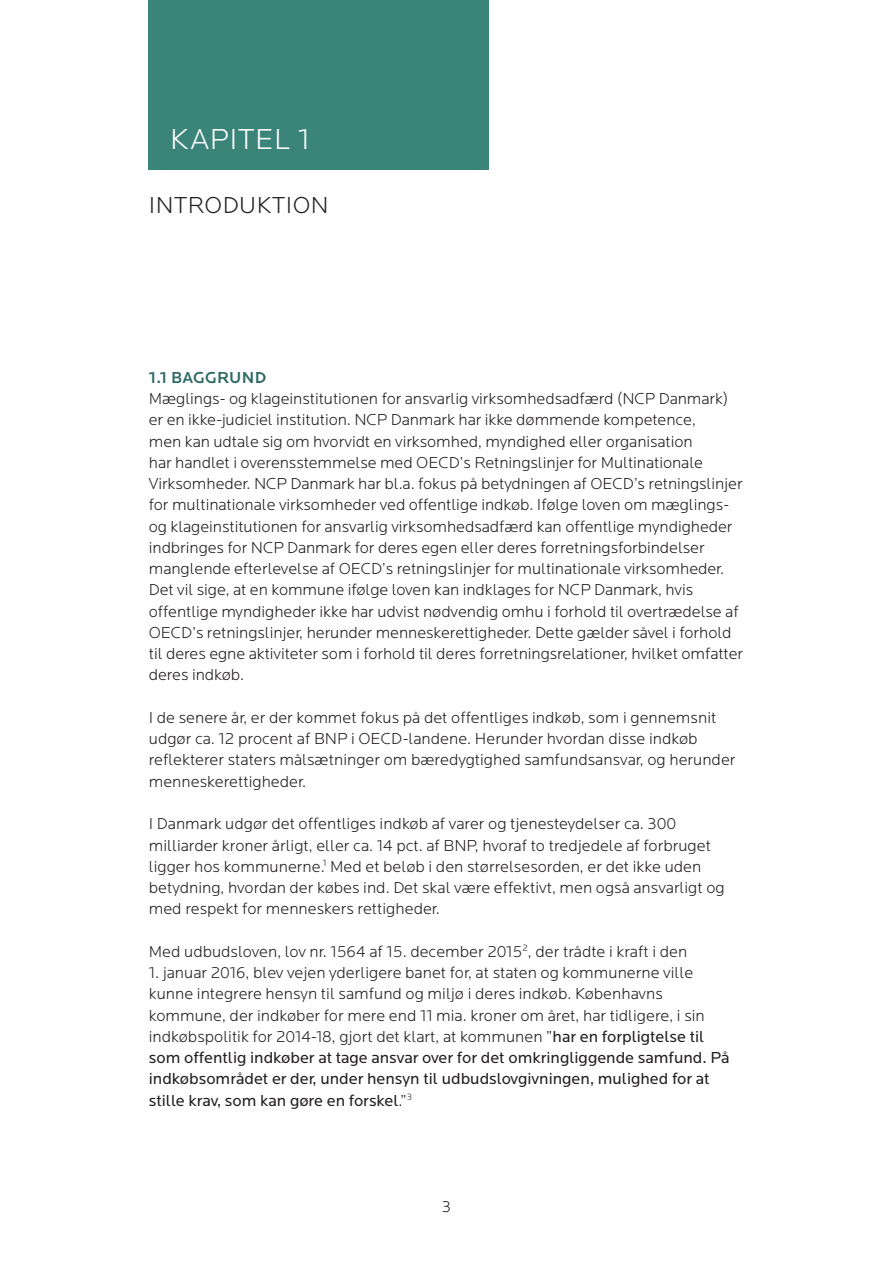
<style>
.page{position:relative;width:893px;height:1263px;background:#fff}
.page>*{position:absolute;margin:0;border:0;box-sizing:border-box;transform-origin:0 0}
.MR_1{font:300 30px "Locator";letter-spacing:.02em;color:#fff}
.MR_1_sort{font:300 24px "Locator";letter-spacing:.02em;color:#231f20}
.Brød_m_luft{font:300 16.5px/21.3px "Locator";letter-spacing:-.005em;color:#231f20}
.MR_2{font:500 16.5px "Locator";letter-spacing:.02em;color:#2d6b64}
.s1{font-weight:400}
</style>
<div class="page">
<div style="left:149px;top:0;width:340px;height:170px;background:#3b847a"></div>
<h2 class="MR_1" style="left:170px;top:123px;width:141px">KAPITEL 1</h2>
<h2 class="MR_1_sort" style="left:149px;top:192px;width:181px">INTRODUKTION</h2>
<h3 class="MR_2" style="left:149px;top:368px;width:119px">1.1 BAGGRUND</h3>
<p class="Brød_m_luft" style="left:149px;top:388px;width:596px">Mæglings- og klageinstitutionen for ansvarlig virksomhedsadfærd (NCP Danmark) er en ikke-judiciel institution. NCP Danmark har ikke dømmende kompetence,<br>men kan udtale sig om hvorvidt en virksomhed, myndighed eller organisation<br>har handlet i overensstemmelse med OECD’s Retningslinjer for Multinationale Virksomheder. NCP Danmark har bl.a. fokus på betydningen af OECD’s retningslinjer for multinationale virksomheder ved offentlige indkøb. Ifølge loven om mæglings&shy;og klageinstitutionen for ansvarlig virksomhedsadfærd kan offentlige myndigheder indbringes for NCP Danmark for deres egen eller deres forretningsforbindelser manglende efterlevelse af OECD’s retningslinjer for multinationale virksomheder.<br>Det vil sige, at en kommune ifølge loven kan indklages for NCP Danmark, hvis offentlige myndigheder ikke har udvist nødvendig omhu i forhold til overtrædelse af OECD’s retningslinjer, herunder menneskerettigheder. Dette gælder såvel i forhold til deres egne aktiviteter som i forhold til deres forretningsrelationer, hvilket omfatter deres indkøb.</p>
<p class="Brød_m_luft" style="left:149px;top:707px;width:588px">I de senere år, er der kommet fokus på det offentliges indkøb, som i gennemsnit udgør ca. 12 procent af BNP i OECD-landene. Herunder hvordan disse indkøb reflekterer staters målsætninger om bæredygtighed samfundsansvar, og herunder menneskerettigheder.</p>
<p class="Brød_m_luft" style="left:149px;top:814px;width:577px">I Danmark udgør det offentliges indkøb af varer og tjenesteydelser ca. 300 milliarder kroner årligt, eller ca. 14 pct. af BNP, hvoraf to tredjedele af forbruget ligger hos kommunerne.<sup>1</sup> Med et beløb i den størrelsesorden, er det ikke uden betydning, hvordan der købes ind. Det skal være effektivt, men også ansvarligt og med respekt for menneskers rettigheder.</p>
<p class="Brød_m_luft" style="left:149px;top:941px;width:540px">Med udbudsloven, lov nr. 1564 af 15. december 2015<sup>2</sup>, der trådte i kraft i den</p>
<p class="Brød_m_luft" style="left:149px;top:962px;width:582px">1. januar 2016, blev vejen yderligere banet for, at staten og kommunerne ville kunne integrere hensyn til samfund og miljø i deres indkøb. Københavns kommune, der indkøber for mere end 11 mia. kroner om året, har tidligere, i sin indkøbspolitik for 2014-18, gjort det klart, at kommunen ”<span class="s1">har en forpligtelse til som offentlig indkøber at tage ansvar over for det omkringliggende samfund. På indkøbsområdet er der, under hensyn til udbudslovgivningen, mulighed for at stille krav, som kan gøre en forskel</span>.”<sup>3</sup></p>
<p class="Brød_m_luft" style="left:442px;top:1196px;width:11px">3</p>
</div>
